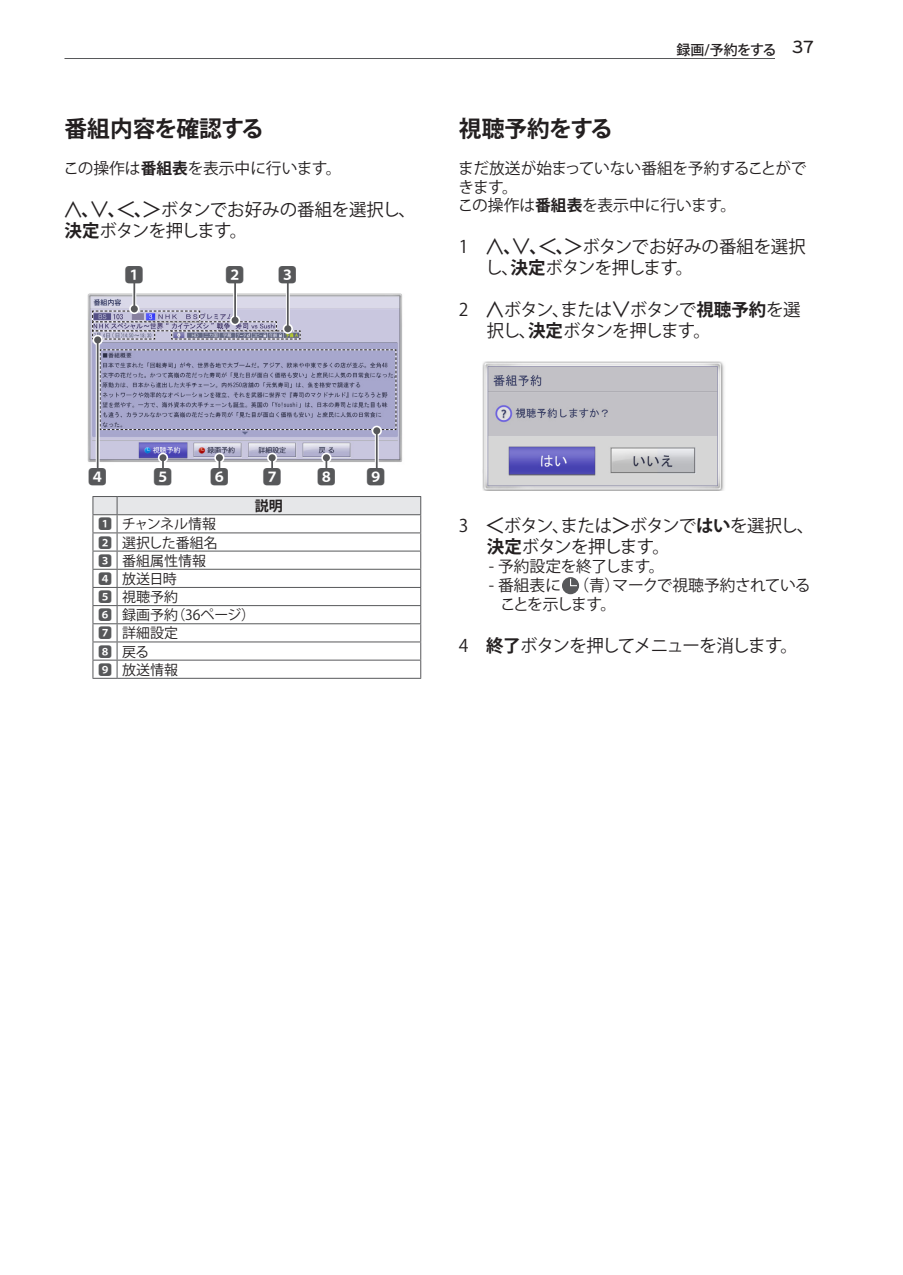
<style>
.page{position:relative;width:903px;height:1275px;background:#fff}
.page>*{position:absolute;margin:0;border:0;box-sizing:border-box;transform-origin:0 0}
.Capter__Kozuka_Gothi{font:700 22.75px "Koz Go Pro";letter-spacing:-.01em;color:#231f20}
.t1{font:500 19.25px "Koz Go Pro";color:#57585a}
.Kozuka_Gothic_R_10{font:17.5px/21px "Koz Go Pro";letter-spacing:-.05em;color:#231f20}
.Kozuka_Gothic_R_10-2{font:17.5px/21px "Koz Go Pro";letter-spacing:-.02em;color:#231f20}
.Kozuka_Gothic_R_10-3{font:17.5px/21px "Koz Go Pro";letter-spacing:-.03em;color:#231f20}
.Kozuka_Gothic_R_10-4{font:17.5px "Koz Go Pro";letter-spacing:-.08em;color:#231f20}
.Kozuka_Gothic_R_9{font:15.75px/18.9px "Koz Go Pro";letter-spacing:-.02em;color:#231f20}
.Kozuka_Gothic_R_9-2{font:15.75px "Koz Go Pro";color:#231f20}
.Kozuka_Gothic_R_9-3{font:15.75px/18.9px "Koz Go Pro";letter-spacing:-.04em;color:#231f20}
.Kozuka_Gothic_R_8{font:14px "Koz Go Pro";color:#231f20}
.t2{font:500 14px "Koz Go Pro";letter-spacing:-.04em;color:#231f20}
.Kozuka_Gothic_R_8-2{font:500 14px "Koz Go Pro";color:#57585a}
.Kozuka_Gothic_R_8-3{font:14px "Koz Go Pro";letter-spacing:-.02em;color:#231f20}
.Kozuka_Gothic_B_8{font:700 14px "Koz Go Pro";color:#231f20}
.s1{font-weight:700}
.s2{font-family:"Bryant LG";font-size:18.38px}
</style>
<div class="page">
<hr style="left:64px;top:58px;width:711px;height:1px;background:#57585a">
<img style="left:88px;top:293px;width:315px;height:169px">
<svg style="left:100px;top:349px;width:297px;height:81px;background:#9999bc"></svg>
<svg style="left:92px;top:310px;width:209px;height:30px;background:#a9a8bf"></svg>
<div style="left:129px;top:304px;width:10px;height:10px;border:3px solid #fff;border-radius:50%"></div>
<svg style="left:132px;top:283px;width:4px;height:23px"></svg>
<hr style="left:133px;top:283px;width:2px;height:26px;background:#57585a">
<div style="left:131px;top:305px;width:7px;height:7px;background:#57585a;border-radius:50%"></div>
<div style="left:230px;top:315px;width:10px;height:10px;border:3px solid #fff;border-radius:50%"></div>
<hr style="left:233px;top:282px;width:4px;height:38px;background:#fff">
<hr style="left:234px;top:282px;width:2px;height:38px;background:#57585a">
<div style="left:232px;top:317px;width:7px;height:7px;background:#57585a;border-radius:50%"></div>
<div style="left:283px;top:324px;width:10px;height:10px;border:3px solid #fff;border-radius:50%"></div>
<hr style="left:286px;top:283px;width:4px;height:46px;background:#f5f5f5">
<hr style="left:287px;top:283px;width:2px;height:46px;background:#57585a">
<div style="left:284px;top:325px;width:7px;height:7px;background:#57585a;border-radius:50%"></div>
<div style="left:93px;top:335px;width:10px;height:10px;border:3px solid #fff;border-radius:50%"></div>
<svg style="left:96px;top:342px;width:4px;height:127px"></svg>
<hr style="left:97px;top:340px;width:2px;height:128px;background:#57585a">
<div style="left:94px;top:336px;width:7px;height:7px;background:#57585a;border-radius:50%"></div>
<div style="left:158px;top:453px;width:10px;height:10px;border:3px solid #fff;border-radius:50%"></div>
<svg style="left:162px;top:461px;width:2px;height:7px"></svg>
<div style="left:159px;top:454px;width:7px;height:7px;background:#57585a;border-radius:50%"></div>
<div style="left:214px;top:453px;width:11px;height:10px;border:3px solid #fff;border-radius:50%"></div>
<svg style="left:217px;top:460px;width:4px;height:9px"></svg>
<div style="left:216px;top:454px;width:7px;height:7px;background:#57585a;border-radius:50%"></div>
<div style="left:267px;top:453px;width:10px;height:10px;border:3px solid #fff;border-radius:50%"></div>
<svg style="left:271px;top:461px;width:2px;height:7px"></svg>
<div style="left:269px;top:454px;width:7px;height:7px;background:#57585a;border-radius:50%"></div>
<div style="left:321px;top:453px;width:10px;height:10px;border:3px solid #fff;border-radius:50%"></div>
<svg style="left:324px;top:460px;width:4px;height:9px"></svg>
<svg style="left:325px;top:461px;width:2px;height:7px"></svg>
<div style="left:323px;top:454px;width:7px;height:7px;background:#57585a;border-radius:50%"></div>
<div style="left:372px;top:426px;width:10px;height:10px;border:3px solid #fff;border-radius:50%"></div>
<svg style="left:375px;top:433px;width:4px;height:37px"></svg>
<hr style="left:376px;top:431px;width:2px;height:38px;background:#57585a">
<div style="left:373px;top:427px;width:7px;height:7px;background:#57585a;border-radius:50%"></div>
<svg style="left:92px;top:496px;width:329px;height:183px"></svg>
<hr style="left:117px;top:678px;width:304px;height:1px;background:#57585a">
<img style="left:482px;top:362px;width:242px;height:128px">
<div style="left:562px;top:577px;width:17px;height:17px;background:#57585a;border-radius:50%"></div>
<svg style="left:570px;top:578px;width:7px;height:9px"></svg>
<p class="Capter__Kozuka_Gothi" style="left:64px;top:114px;width:201px">番組内容を確認する</p>
<p class="Kozuka_Gothic_R_9-2" style="left:63px;top:158px;width:280px">この操作は<span class="s1">番組表</span>を表示中に行います。</p>
<p class="Kozuka_Gothic_R_10-3" style="left:64px;top:199px;width:353px"><span class="s1">︿、﹀、︿、﹀</span>ボタンでお好みの番組を選択し、<span class="s1">決定</span>ボタンを押します。</p>
<p class="t1" style="left:124px;top:263px;width:21px">1</p>
<p class="t1" style="left:225px;top:263px;width:21px">2</p>
<p class="t1" style="left:278px;top:263px;width:21px">3</p>
<p class="t1" style="left:88px;top:464px;width:21px">4</p>
<p class="t1" style="left:153px;top:464px;width:21px">5</p>
<p class="t1" style="left:210px;top:464px;width:21px">6</p>
<p class="t1" style="left:262px;top:464px;width:21px">7</p>
<p class="t1" style="left:317px;top:464px;width:21px">8</p>
<p class="t1" style="left:366px;top:464px;width:21px">9</p>
<p class="Kozuka_Gothic_B_8" style="left:255px;top:497px;width:29px">説明</p>
<p class="Kozuka_Gothic_R_8-2" style="left:98px;top:515px;width:15px">1</p>
<p class="Kozuka_Gothic_R_8-3" style="left:122px;top:515px;width:96px">チャンネル情報</p>
<p class="Kozuka_Gothic_R_8-2" style="left:98px;top:533px;width:15px">2</p>
<p class="Kozuka_Gothic_R_8" style="left:122px;top:533px;width:97px">選択した番組名</p>
<p class="Kozuka_Gothic_R_8-2" style="left:98px;top:552px;width:15px">3</p>
<p class="Kozuka_Gothic_R_8" style="left:122px;top:552px;width:85px">番組属性情報</p>
<p class="Kozuka_Gothic_R_8-2" style="left:98px;top:570px;width:15px">4</p>
<p class="Kozuka_Gothic_R_8" style="left:122px;top:570px;width:56px">放送日時</p>
<p class="Kozuka_Gothic_R_8-2" style="left:98px;top:588px;width:15px">5</p>
<p class="Kozuka_Gothic_R_8" style="left:122px;top:588px;width:57px">視聴予約</p>
<p class="Kozuka_Gothic_R_8-2" style="left:98px;top:606px;width:15px">6</p>
<p class="Kozuka_Gothic_R_8" style="left:122px;top:606px;width:135px">録画予約（36ページ）</p>
<p class="Kozuka_Gothic_R_8-2" style="left:98px;top:624px;width:15px">7</p>
<p class="Kozuka_Gothic_R_8" style="left:122px;top:624px;width:57px">詳細設定</p>
<p class="Kozuka_Gothic_R_8-2" style="left:98px;top:642px;width:15px">8</p>
<p class="Kozuka_Gothic_R_8" style="left:122px;top:642px;width:29px">戻る</p>
<p class="Kozuka_Gothic_R_8-2" style="left:98px;top:661px;width:15px">9</p>
<p class="Kozuka_Gothic_R_8" style="left:122px;top:661px;width:57px">放送情報</p>
<p class="t2" style="left:676px;top:41px;width:139px">録画/予約をする <span class="s2">37</span></p>
<p class="Capter__Kozuka_Gothi" style="left:459px;top:114px;width:156px">視聴予約をする</p>
<p class="Kozuka_Gothic_R_9" style="left:458px;top:159px;width:350px">まだ放送が始まっていない番組を予約することができます。</p>
<p class="Kozuka_Gothic_R_9-2" style="left:458px;top:195px;width:280px">この操作は<span class="s1">番組表</span>を表示中に行います。</p>
<p class="Kozuka_Gothic_R_10-2" style="left:485px;top:237px;width:322px;text-indent:-26px">1 <span class="s1">︿、﹀、︿、﹀</span>ボタンでお好みの番組を選択し、<span class="s1">決定</span>ボタンを押します。</p>
<p class="Kozuka_Gothic_R_10" style="left:487px;top:300px;width:315px;text-indent:-28px">2 <span class="s1">︿</span>ボタン、または<span class="s1">﹀</span>ボタンで<span class="s1">視聴予約</span>を選択し、<span class="s1">決定</span>ボタンを押します。</p>
<p class="Kozuka_Gothic_R_10" style="left:487px;top:516px;width:329px;text-indent:-28px">3 <span class="s1">︿</span>ボタン、または<span class="s1">﹀</span>ボタンで<span class="s1">はい</span>を選択し、<span class="s1">決定</span>ボタンを押します。</p>
<p class="Kozuka_Gothic_R_9" style="left:489px;top:557px;width:177px">- 予約設定を終了します。</p>
<p class="Kozuka_Gothic_R_9-3" style="left:500px;top:576px;width:312px;text-indent:-11px">- 番組表に （青）マークで視聴予約されていることを示します。</p>
<p class="Kozuka_Gothic_R_10-4" style="left:459px;top:634px;width:341px">4 <span class="s1">終了</span>ボタンを押してメニューを消します。</p>
</div>
